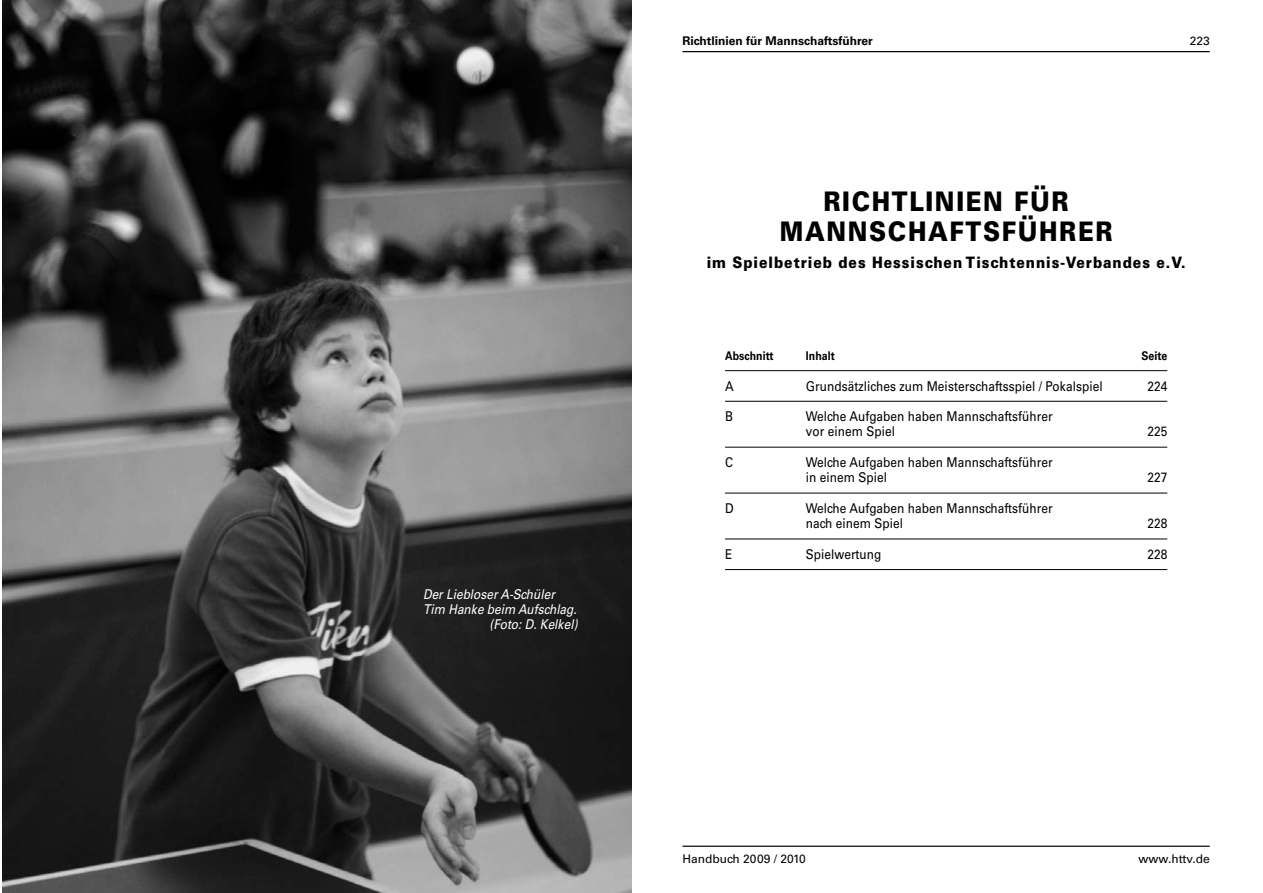
<style>
.page{position:relative;width:1263px;height:893px;background:#fff}
.page>*{position:absolute;margin:0;border:0;box-sizing:border-box;transform-origin:0 0}
.t1{font:900 27px/30px "Univers LT Std";letter-spacing:.065em;color:#000;text-align:center;scale:.88 1}
.t2{font:900 15.75px "Univers LT Std";letter-spacing:.065em;color:#000;scale:.88 1}
.t3{font:13.5px/15.3px "Univers LT Std";letter-spacing:.005em;color:#000;scale:.88 1}
.t4{font:italic 13.5px "Univers LT Std";color:#fff;scale:.88 1}
.t5{font:12px "Univers LT Std";color:#000}
.t6{font:700 12px "Univers LT Std";color:#000}
.t7{font:700 12px "Univers LT Std";color:#000;scale:.88 1}
</style>
<div class="page">
<hr style="left:682px;top:846px;width:528px;height:1px;background:#000">
<hr style="left:682px;top:51px;width:528px;height:1px;background:#000">
<hr style="left:725px;top:370px;width:442px;height:1px;background:#000">
<hr style="left:725px;top:401px;width:442px;height:1px;background:#000">
<hr style="left:725px;top:447px;width:442px;height:1px;background:#000">
<hr style="left:725px;top:493px;width:442px;height:1px;background:#000">
<hr style="left:725px;top:539px;width:442px;height:1px;background:#000">
<hr style="left:725px;top:569px;width:442px;height:1px;background:#000">
<img style="left:2px;top:0;width:629px;height:893px">
<p class="t4" style="left:423px;top:589px;width:151px">Der Liebloser A-Schüler</p>
<p class="t4" style="left:423px;top:604px;width:176px">Tim Hanke beim Aufschlag.</p>
<p class="t4" style="left:489px;top:620px;width:102px">(Foto: D. Kelkel)</p>
<p class="t6" style="left:682px;top:36px;width:192px">Richtlinien für Mannschaftsführer</p>
<p class="t5" style="left:1190px;top:36px;width:22px">223</p>
<p class="t1" style="left:780px;top:189px;width:380px">RICHTLINIEN FÜR<br>MANNSCHAFTSFÜHRER</p>
<p class="t2" style="left:707px;top:257px;width:546px">im Spielbetrieb des Hessischen Tischtennis-Verbandes e.V.</p>
<p class="t7" style="left:725px;top:351px;width:57px">Abschnitt</p>
<p class="t7" style="left:806px;top:351px;width:35px">Inhalt</p>
<p class="t7" style="left:1141px;top:351px;width:31px">Seite</p>
<p class="t3" style="left:725px;top:379px;width:11px">A</p>
<p class="t3" style="left:806px;top:379px;width:339px">Grundsätzliches zum Meisterschaftsspiel / Pokalspiel</p>
<p class="t3" style="left:1147px;top:379px;width:24px">224</p>
<p class="t3" style="left:725px;top:410px;width:11px">B</p>
<p class="t3" style="left:806px;top:410px;width:282px">Welche Aufgaben haben Mannschaftsführer vor einem Spiel</p>
<p class="t3" style="left:1147px;top:425px;width:24px">225</p>
<p class="t3" style="left:725px;top:456px;width:11px">C</p>
<p class="t3" style="left:806px;top:456px;width:282px">Welche Aufgaben haben Mannschaftsführer in einem Spiel</p>
<p class="t3" style="left:725px;top:502px;width:11px">D</p>
<p class="t3" style="left:806px;top:502px;width:282px">Welche Aufgaben haben Mannschaftsführer nach einem Spiel</p>
<p class="t3" style="left:1147px;top:471px;width:24px">227</p>
<p class="t3" style="left:1147px;top:517px;width:24px">228</p>
<p class="t3" style="left:725px;top:548px;width:10px">E</p>
<p class="t3" style="left:806px;top:548px;width:87px">Spielwertung</p>
<p class="t3" style="left:1147px;top:548px;width:24px">228</p>
<p class="t5" style="left:682px;top:855px;width:125px">Handbuch 2009 / 2010</p>
<p class="t5" style="left:1138px;top:855px;width:73px">www.httv.de</p>
</div>
